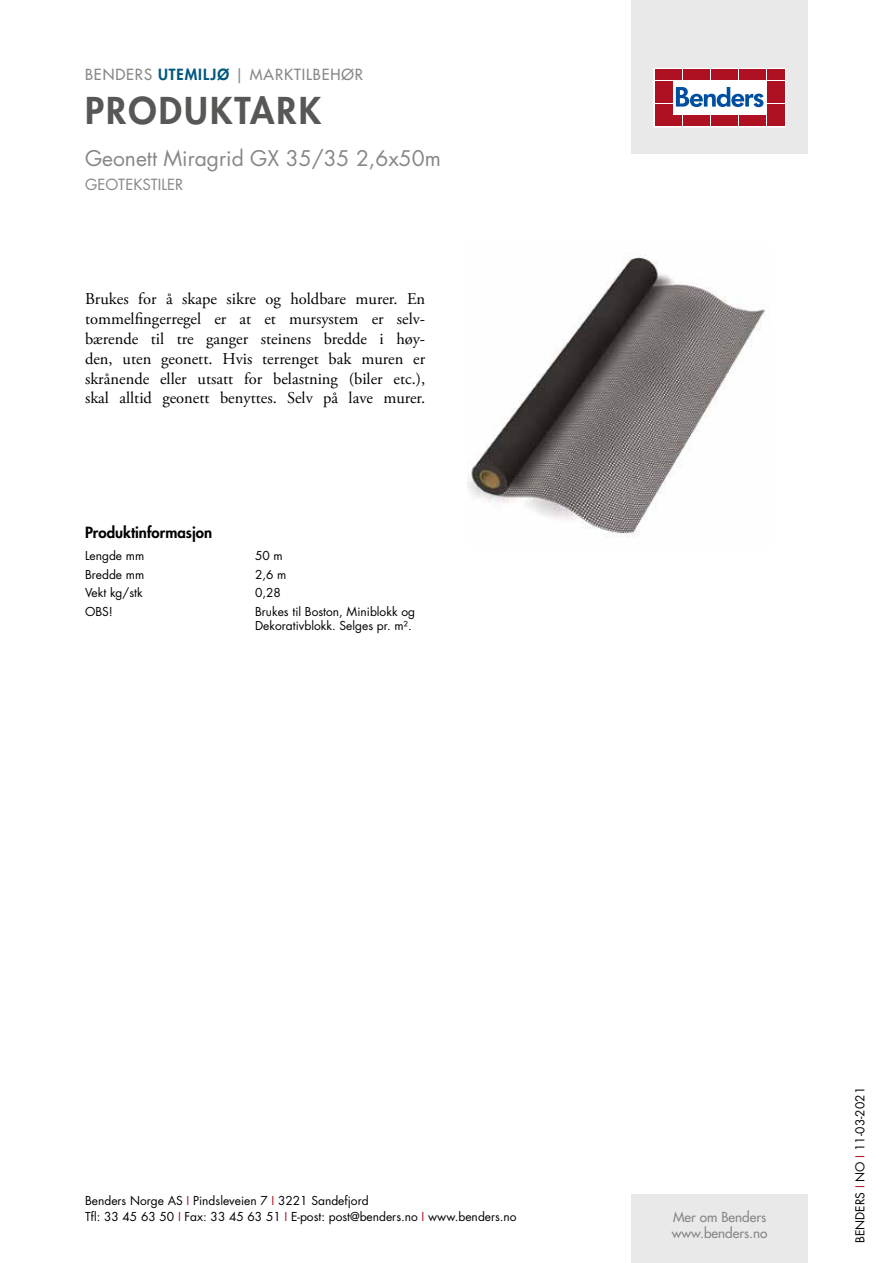
<style>
.page{position:relative;width:893px;height:1263px;background:#fff}
.page>*{position:absolute;margin:0;border:0;box-sizing:border-box;transform-origin:0 0}
.t1{font:800 36px "Futura Std";letter-spacing:.06em;color:#575756}
.t2{font:21px "Futura Std";color:#878787}
.t3{font:16.5px/19.8px "Adobe Garamond Pro";color:#000;text-align:justify}
.t4{font:500 15px "Futura Std";letter-spacing:.06em;color:#878787}
.t5{font:800 15px "Futura Std";color:#000}
.t6{font:15px "Futura Std";color:#878787}
.t7{font:500 13.5px/16.2px "Futura Std";color:#878787}
.t8{font:12px/16.5px "Futura Std";color:#000}
.s1{font-weight:800;color:#00577c}
.s2{color:#ae1122}
</style>
<div class="page">
<div style="left:631px;top:0;width:177px;height:153px;background:#e9e9e9"></div>
<div style="left:631px;top:1195px;width:177px;height:68px;background:#e9e9e9"></div>
<svg style="left:656px;top:70px;width:128px;height:55px;background:#ebc5ca"></svg>
<div style="left:654px;top:68px;width:132px;height:59px;border:1px solid #fff"></div>
<div style="left:655px;top:70px;width:8px;height:10px;background:#ae1122"></div>
<div style="left:664px;top:70px;width:8px;height:10px;background:#ae1122"></div>
<div style="left:655px;top:81px;width:8px;height:10px;background:#ae1122"></div>
<div style="left:664px;top:81px;width:8px;height:10px;background:#ae1122"></div>
<div style="left:655px;top:93px;width:8px;height:10px;background:#ae1122"></div>
<div style="left:664px;top:93px;width:8px;height:10px;background:#ae1122"></div>
<div style="left:655px;top:104px;width:8px;height:11px;background:#ae1122"></div>
<div style="left:664px;top:104px;width:8px;height:11px;background:#ae1122"></div>
<div style="left:655px;top:116px;width:8px;height:10px;background:#ae1122"></div>
<div style="left:664px;top:116px;width:8px;height:10px;background:#ae1122"></div>
<div style="left:674px;top:70px;width:8px;height:10px;background:#ae1122"></div>
<div style="left:683px;top:70px;width:8px;height:10px;background:#ae1122"></div>
<div style="left:692px;top:70px;width:8px;height:10px;background:#ae1122"></div>
<div style="left:702px;top:70px;width:8px;height:10px;background:#ae1122"></div>
<div style="left:711px;top:70px;width:8px;height:10px;background:#ae1122"></div>
<div style="left:720px;top:70px;width:8px;height:10px;background:#ae1122"></div>
<div style="left:730px;top:70px;width:8px;height:10px;background:#ae1122"></div>
<div style="left:739px;top:70px;width:8px;height:10px;background:#ae1122"></div>
<div style="left:748px;top:70px;width:8px;height:10px;background:#ae1122"></div>
<div style="left:758px;top:70px;width:8px;height:10px;background:#ae1122"></div>
<div style="left:674px;top:116px;width:8px;height:10px;background:#ae1122"></div>
<div style="left:683px;top:116px;width:8px;height:10px;background:#ae1122"></div>
<div style="left:692px;top:116px;width:8px;height:10px;background:#ae1122"></div>
<div style="left:702px;top:116px;width:8px;height:10px;background:#ae1122"></div>
<div style="left:711px;top:116px;width:8px;height:10px;background:#ae1122"></div>
<div style="left:720px;top:116px;width:8px;height:10px;background:#ae1122"></div>
<div style="left:730px;top:116px;width:8px;height:10px;background:#ae1122"></div>
<div style="left:739px;top:116px;width:8px;height:10px;background:#ae1122"></div>
<div style="left:748px;top:116px;width:8px;height:10px;background:#ae1122"></div>
<div style="left:758px;top:116px;width:8px;height:10px;background:#ae1122"></div>
<div style="left:767px;top:70px;width:8px;height:10px;background:#ae1122"></div>
<div style="left:776px;top:70px;width:8px;height:10px;background:#ae1122"></div>
<div style="left:767px;top:81px;width:8px;height:10px;background:#ae1122"></div>
<div style="left:776px;top:81px;width:8px;height:10px;background:#ae1122"></div>
<div style="left:767px;top:93px;width:8px;height:10px;background:#ae1122"></div>
<div style="left:776px;top:93px;width:8px;height:10px;background:#ae1122"></div>
<div style="left:767px;top:104px;width:8px;height:11px;background:#ae1122"></div>
<div style="left:776px;top:104px;width:8px;height:11px;background:#ae1122"></div>
<div style="left:767px;top:116px;width:8px;height:10px;background:#ae1122"></div>
<div style="left:776px;top:116px;width:8px;height:10px;background:#ae1122"></div>
<svg style="left:676px;top:87px;width:87px;height:20px;background:#89add2"></svg>
<img style="left:468px;top:255px;width:302px;height:282px">
<p class="t4" style="left:85px;top:65px;width:279px">BENDERS <span class="s1">UTEMILJØ</span> | MARKTILBEHØR</p>
<h1 class="t1" style="left:85px;top:87px;width:238px">PRODUKTARK</h1>
<p class="t2" style="left:85px;top:144px;width:357px">Geonett Miragrid GX 35/35 2,6x50m</p>
<p class="t6" style="left:85px;top:175px;width:100px">GEOTEKSTILER</p>
<p class="t3" style="left:85px;top:290px;width:342px">Brukes for å skape sikre og holdbare murer. En tommelfingerregel er at et mursystem er selv&shy;bærende til tre ganger steinens bredde i høy&shy;den, uten geonett. Hvis terrenget bak muren er skrånende eller utsatt for belastning (biler etc.), skal alltid geonett benyttes. Selv på lave murer.</p>
<p class="t5" style="left:85px;top:522px;width:129px">Produktinformasjon</p>
<p class="t8" style="left:85px;top:548px;width:61px">Lengde mm</p>
<p class="t8" style="left:255px;top:548px;width:29px">50 m</p>
<p class="t8" style="left:85px;top:566px;width:61px">Bredde mm</p>
<p class="t8" style="left:255px;top:566px;width:33px">2,6 m</p>
<p class="t8" style="left:85px;top:585px;width:59px">Vekt kg/stk</p>
<p class="t8" style="left:255px;top:585px;width:27px">0,28</p>
<p class="t8" style="left:85px;top:603px;width:29px">OBS!</p>
<p class="t8" style="left:255px;top:604px;width:161px;line-height:14.4px">Brukes til Boston, Miniblokk og<br>Dekorativblokk. Selges pr. m².</p>
<p class="t8" style="left:85px;top:1192px;width:433px">Benders Norge AS <span class="s2">I</span> Pindsleveien 7 <span class="s2">I</span> 3221 Sandefjord<br>Tfl: 33 45 63 50 <span class="s2">I</span> Fax: 33 45 63 51 <span class="s2">I</span> E-post: post@benders.no <span class="s2">I</span> www.benders.no</p>
<p class="t7" style="left:672px;top:1209px;width:97px">Mer om Benders www.benders.no</p>
<p class="t8" style="left:852px;top:1243px;width:157px;rotate:-90deg">BENDERS <span class="s2">I</span> NO <span class="s2">I</span> 11-03-2021</p>
</div>
